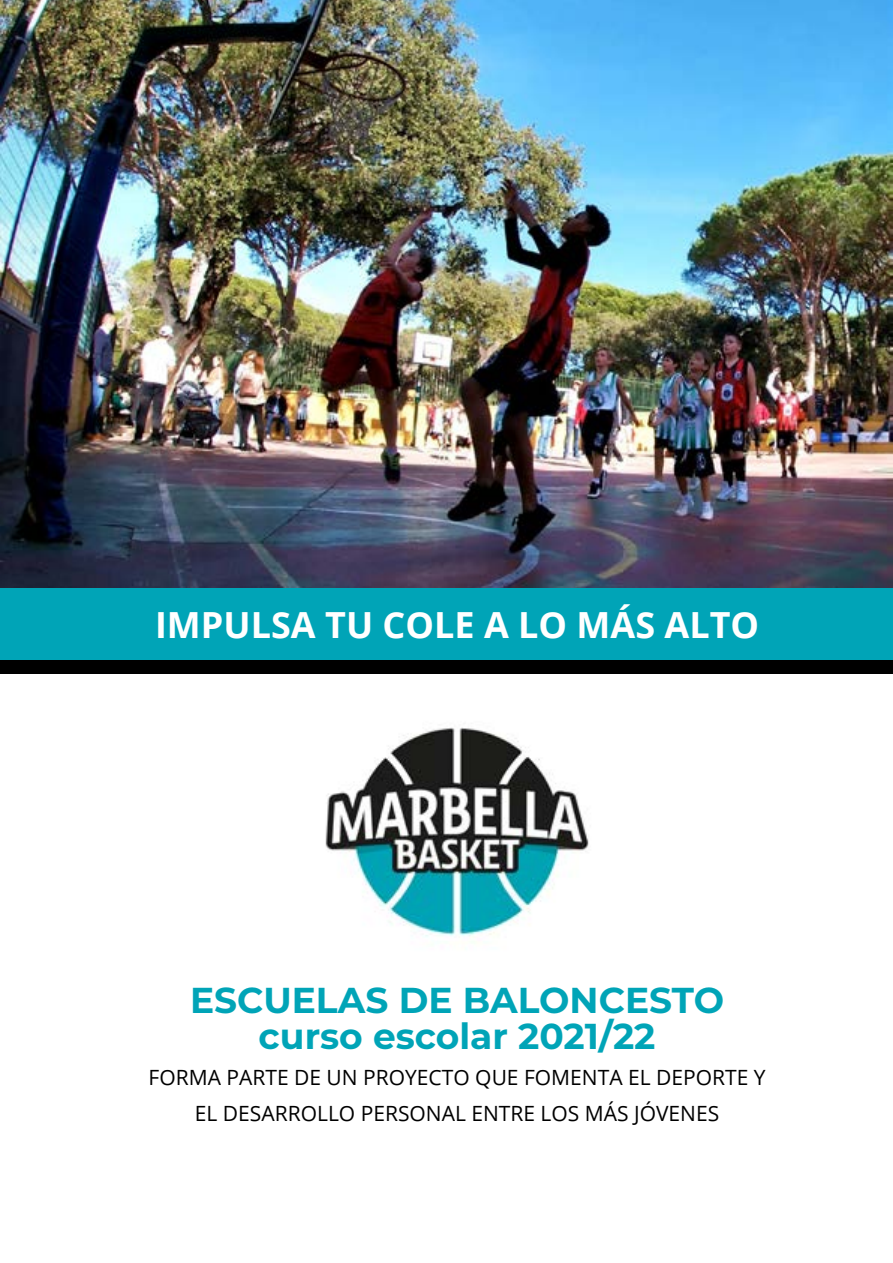
<style>
.page{position:relative;width:893px;height:1263px;background:#fff}
.page>*{position:absolute;margin:0;border:0;box-sizing:border-box;transform-origin:0 0}
.t1{font:700 36px/36px "Montserrat";color:#00a4b7;text-align:center}
.t2{font:700 36px "Open Sans";color:#fff}
.t3{font:21px/36px "Open Sans";color:#000;text-align:center}
</style>
<div class="page">
<div style="left:0;top:587px;width:893px;height:73px;background:#00a4b7"></div>
<div style="left:0;top:660px;width:893px;height:14px;background:#000"></div>
<img style="left:0;top:0;width:893px;height:587px">
<img style="left:325px;top:727px;width:264px;height:210px">
<h1 class="t2" style="left:155px;top:599px;width:606px">IMPULSA TU COLE A LO MÁS ALTO</h1>
<h1 class="t1" style="left:190px;top:980px;width:535px">ESCUELAS DE BALONCESTO curso escolar 2021/22</h1>
<p class="t3" style="left:149px;top:1058px;width:619px">FORMA PARTE DE UN PROYECTO QUE FOMENTA EL DEPORTE Y<br>EL DESARROLLO PERSONAL ENTRE LOS MÁS JÓVENES</p>
</div>
